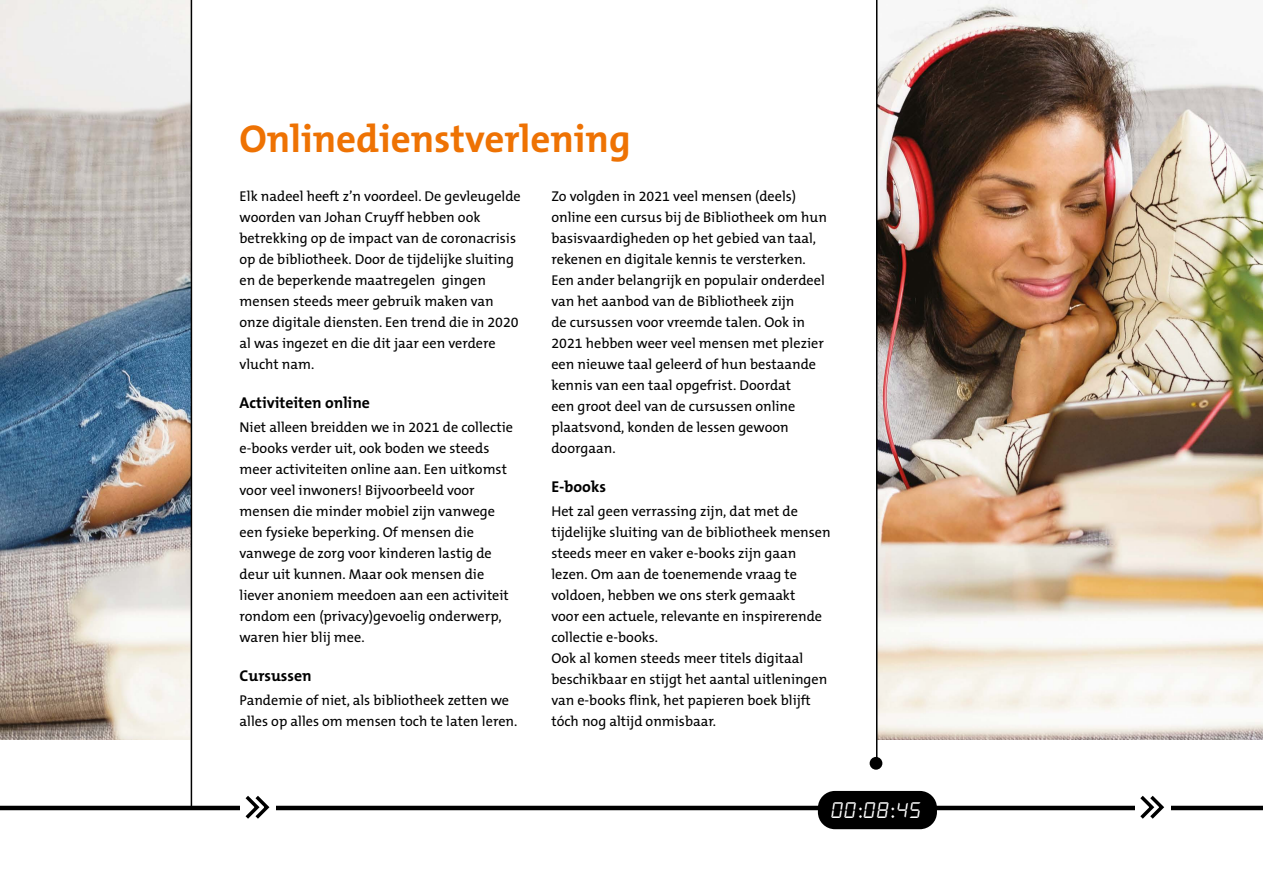
<style>
.page{position:relative;width:1263px;height:893px;background:#fff}
.page>*{position:absolute;margin:0;border:0;box-sizing:border-box;transform-origin:0 0}
.t1{font:700 39px "The Mix B7";color:#ee7203}
.t2{font:22.5px "alarmclock";color:#fff}
.t3{font:700 15.75px "The Mix B7";color:#000}
.t4{font:14.25px/21px "The Mix B5 Plain";color:#000}
</style>
<div class="page">
<hr style="left:0;top:806px;width:1263px;height:4px;background:#000">
<div style="left:818px;top:791px;width:119px;height:38px;background:#000;border-radius:17px"></div>
<img style="left:877px;top:0;width:386px;height:740px">
<img style="left:0;top:0;width:191px;height:740px">
<hr style="left:876px;top:0;width:1px;height:767px;background:#000">
<div style="left:870px;top:757px;width:12px;height:13px;background:#000;border-radius:50%"></div>
<hr style="left:191px;top:0;width:1px;height:808px;background:#000">
<div style="left:241px;top:791px;width:35px;height:37px;background:#fff"></div>
<svg style="left:245px;top:796px;width:25px;height:23px"></svg>
<div style="left:1135px;top:791px;width:36px;height:37px;background:#fff"></div>
<svg style="left:1140px;top:795px;width:25px;height:24px"></svg>
<h1 class="t1" style="left:240px;top:118px;width:393px">Onlinedienstverlening</h1>
<p class="t4" style="left:240px;top:186px;width:283px">Elk nadeel heeft z’n voordeel. De gevleugelde woorden van Johan Cruyff hebben ook betrekking op de impact van de coronacrisis op de bibliotheek. Door de tijdelijke sluiting en de beperkende maatregelen gingen mensen steeds meer gebruik maken van onze digitale diensten. Een trend die in 2020 al was ingezet en die dit jaar een verdere vlucht nam.</p>
<p class="t3" style="left:240px;top:394px;width:132px">Activiteiten online</p>
<p class="t4" style="left:240px;top:417px;width:275px">Niet alleen breidden we in 2021 de collectie e-books verder uit, ook boden we steeds meer activiteiten online aan. Een uitkomst voor veel inwoners! Bijvoorbeeld voor mensen die minder mobiel zijn vanwege een fysieke beperking. Of mensen die vanwege de zorg voor kinderen lastig de deur uit kunnen. Maar ook mensen die liever anoniem meedoen aan een activiteit rondom een (privacy)gevoelig onderwerp, waren hier blij mee.</p>
<p class="t3" style="left:240px;top:667px;width:74px">Cursussen</p>
<p class="t4" style="left:240px;top:690px;width:279px">Pandemie of niet, als bibliotheek zetten we alles op alles om mensen toch te laten leren.</p>
<p class="t4" style="left:551px;top:186px;width:277px">Zo volgden in 2021 veel mensen (deels) online een cursus bij de Bibliotheek om hun basisvaardigheden op het gebied van taal, rekenen en digitale kennis te versterken.<br>Een ander belangrijk en populair onderdeel van het aanbod van de Bibliotheek zijn<br>de cursussen voor vreemde talen. Ook in 2021 hebben weer veel mensen met plezier een nieuwe taal geleerd of hun bestaande kennis van een taal opgefrist. Doordat<br>een groot deel van de cursussen online plaatsvond, konden de lessen gewoon doorgaan.</p>
<p class="t3" style="left:551px;top:478px;width:56px">E-books</p>
<p class="t4" style="left:551px;top:501px;width:281px">Het zal geen verrassing zijn, dat met de tijdelijke sluiting van de bibliotheek mensen steeds meer en vaker e-books zijn gaan lezen. Om aan de toenemende vraag te voldoen, hebben we ons sterk gemaakt<br>voor een actuele, relevante en inspirerende collectie e-books.<br>Ook al komen steeds meer titels digitaal beschikbaar en stijgt het aantal uitleningen van e-books flink, het papieren boek blijft tóch nog altijd onmisbaar.</p>
<h2 class="t2" style="left:831px;top:799px;width:93px">00:08:45</h2>
</div>
